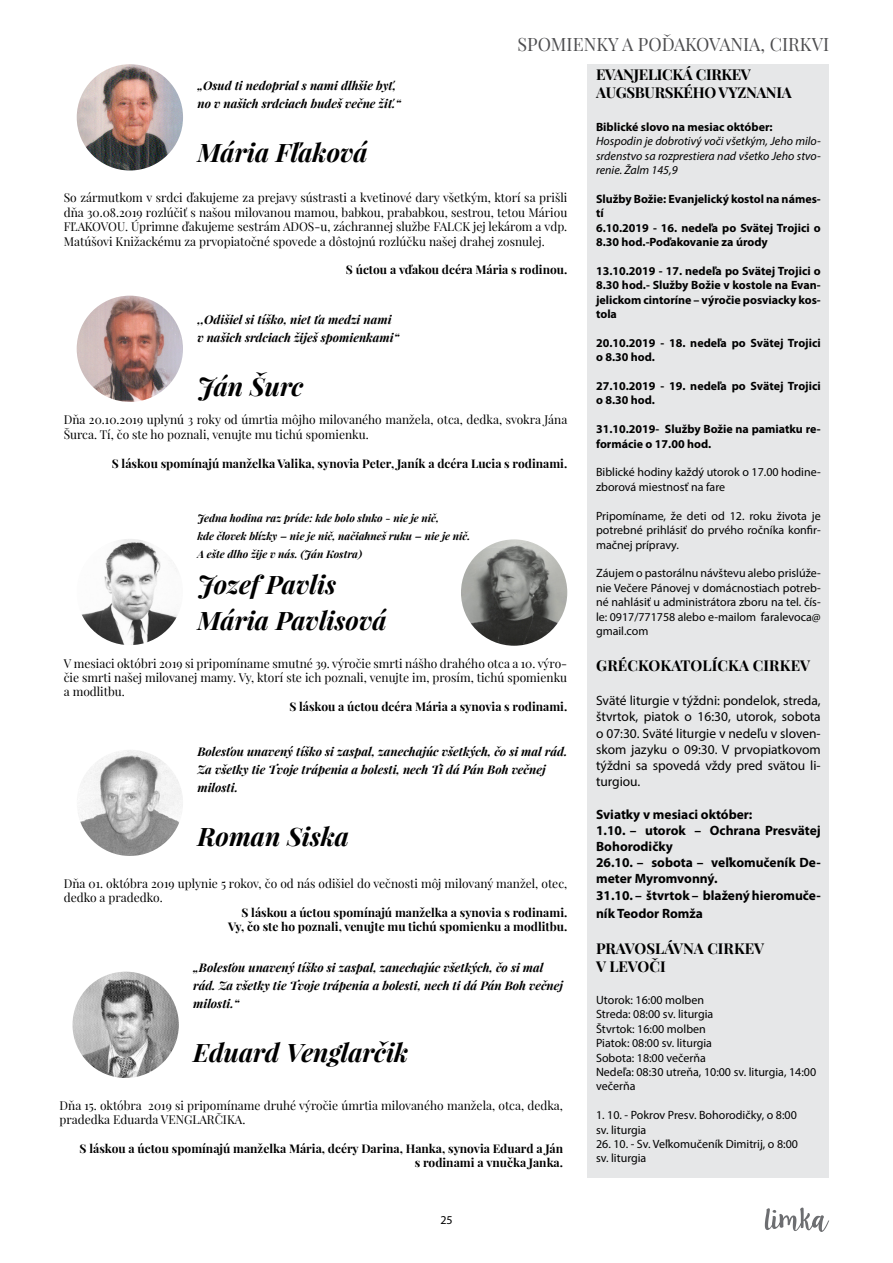
<style>
.page{position:relative;width:893px;height:1263px;background:#fff}
.page>*{position:absolute;margin:0;border:0;box-sizing:border-box;transform-origin:0 0}
.t1{font:italic 700 25.5px/36px "Playfair Display";color:#000}
.t2{font:18px "Playfair Display";color:#4d4d4f}
.t3{font:700 15px/18px "Playfair Display";letter-spacing:-.02em;color:#000}
.t4{font:700 15px/18px "Playfair Display";color:#000}
.t5{font:700 15px "Playfair Display";letter-spacing:.01em;color:#000}
.t6{font:13.5px/16.2px "Myriad Pro";color:#000;text-align:justify}
.t7{font:700 13.5px/16.2px "Myriad Pro";color:#000}
.t8{font:12px/14.4px "Playfair Display";color:#000}
.t9{font:12px/14.4px "Myriad Pro";color:#000}
.t10{font:700 12px/14.4px "Myriad Pro";color:#000}
.t11{font:italic 700 12px/18px "Playfair Display";color:#000}
.t12{font:700 12px/14.4px "Playfair Display";color:#000;text-align:right}
.t13{font:italic 12px/14.4px "Myriad Pro";color:#000;text-align:justify}
.t14{font:italic 700 10.5px/18px "Playfair Display";color:#000}
</style>
<div class="page">
<div style="left:588px;top:64px;width:241px;height:1114px;background:#e6e7e8"></div>
<img style="left:77px;top:64px;width:106px;height:107px;border-radius:53px">
<img style="left:77px;top:296px;width:106px;height:106px;border-radius:53px">
<img style="left:77px;top:539px;width:106px;height:106px;border-radius:53px">
<img style="left:77px;top:750px;width:106px;height:106px;border-radius:53px">
<img style="left:72px;top:972px;width:107px;height:106px;border-radius:53px">
<img style="left:461px;top:539px;width:106px;height:107px;border-radius:53px">
<svg style="left:765px;top:1207px;width:64px;height:25px"></svg>
<h2 class="t2" style="left:517px;top:33px;width:313px">SPOMIENKY A POĎAKOVANIA, CIRKVI</h2>
<p class="t11" style="left:197px;top:76px;width:205px">„Osud ti nedoprial s nami dlhšie byť, no v našich srdciach budeš večne žiť.“</p>
<h1 class="t1" style="left:197px;top:134px;width:172px">Mária Fľaková</h1>
<p class="t8" style="left:64px;top:191px;width:505px;text-align:justify">So zármutkom v srdci ďakujeme za prejavy sústrasti a kvetinové dary všetkým, ktorí sa prišli dňa 30.08.2019 rozlúčiť s našou milovanou mamou, babkou, prababkou, sestrou, tetou Máriou FĽAKOVOU. Úprimne ďakujeme sestrám ADOS-u, záchrannej službe FALCK jej lekárom a vdp.<br>Matúšovi Knižackému za prvopiatočné spovede a dôstojnú rozlúčku našej drahej zosnulej.</p>
<p class="t12" style="left:346px;top:262px;width:223px">S úctou a vďakou dcéra Mária s rodinou.</p>
<p class="t11" style="left:197px;top:310px;width:203px">,,Odišiel si tíško, niet ťa medzi nami v našich srdciach žiješ spomienkami“</p>
<h1 class="t1" style="left:197px;top:368px;width:108px">Ján Šurc</h1>
<p class="t8" style="left:64px;top:413px;width:505px">Dňa 20.10.2019 uplynú 3 roky od úmrtia môjho milovaného manžela, otca, dedka, svokra Jána<br>Šurca. Tí, čo ste ho poznali, venujte mu tichú spomienku.</p>
<p class="t12" style="left:112px;top:456px;width:457px">S láskou spomínajú manželka Valika, synovia Peter, Janík a dcéra Lucia s rodinami.</p>
<p class="t14" style="left:197px;top:509px;width:274px">Jedna hodina raz príde: kde bolo slnko - nie je nič,<br>kde človek blízky – nie je nič, načiahneš ruku – nie je nič.<br>A ešte dlho žije v nás. (Ján Kostra)</p>
<h1 class="t1" style="left:197px;top:566px;width:191px">Jozef Pavlis<br>Mária Pavlisová</h1>
<p class="t8" style="left:64px;top:656px;width:505px;text-align:justify">V mesiaci októbri 2019 si pripomíname smutné 39. výročie smrti nášho drahého otca a 10. výro&shy;čie smrti našej milovanej mamy. Vy, ktorí ste ich poznali, venujte im, prosím, tichú spomienku a modlitbu.</p>
<p class="t12" style="left:289px;top:699px;width:279px">S láskou a úctou dcéra Mária a synovia s rodinami.</p>
<p class="t11" style="left:197px;top:742px;width:371px">Bolesťou unavený tíško si zaspal, zanechajúc všetkých, čo si mal rád.<br>Za všetky tie Tvoje trápenia a bolesti, nech Ti dá Pán Boh večnej milosti.</p>
<h1 class="t1" style="left:197px;top:818px;width:153px">Roman Siska</h1>
<p class="t8" style="left:64px;top:876px;width:505px">Dňa 01. októbra 2019 uplynie 5 rokov, čo od nás odišiel do večnosti môj milovaný manžel, otec, dedko a pradedko.</p>
<p class="t12" style="left:228px;top:905px;width:341px">S láskou a úctou spomínajú manželka a synovia s rodinami.<br>Vy, čo ste ho poznali, venujte mu tichú spomienku a modlitbu.</p>
<p class="t11" style="left:193px;top:958px;width:371px">„Bolesťou unavený tíško si zaspal, zanechajúc všetkých, čo si mal rád. Za všetky tie Tvoje trápenia a bolesti, nech ti dá Pán Boh večnej milosti.“</p>
<h1 class="t1" style="left:193px;top:1034px;width:217px">Eduard Venglarčik</h1>
<p class="t8" style="left:60px;top:1098px;width:505px">Dňa 15. októbra 2019 si pripomíname druhé výročie úmrtia milovaného manžela, otca, dedka, pradedka Eduarda VENGLARČIKA.</p>
<p class="t12" style="left:80px;top:1141px;width:485px">S láskou a úctou spomínajú manželka Mária, dcéry Darina, Hanka, synovia Eduard a Ján s rodinami a vnučka Janka.</p>
<p class="t9" style="left:440px;top:1213px;width:14px">25</p>
<p class="t3" style="left:596px;top:66px;width:197px">EVANJELICKÁ CIRKEV<br>AUGSBURSKÉHO VYZNANIA</p>
<p class="t10" style="left:596px;top:120px;width:178px">Biblické slovo na mesiac október:</p>
<p class="t13" style="left:596px;top:134px;width:226px">Hospodin je dobrotivý voči všetkým, Jeho milo&shy;srdenstvo sa rozprestiera nad všetko Jeho stvo&shy;renie. Žalm 145,9</p>
<p class="t10" style="left:596px;top:192px;width:226px">Služby Božie: Evanjelický kostol na námes&shy;tí<br>6.10.2019 - 16. nedeľa po Svätej Trojici o<br>8.30 hod.-Poďakovanie za úrody</p>
<p class="t10" style="left:596px;top:264px;width:226px;text-align:justify">13.10.2019 - 17. nedeľa po Svätej Trojici o 8.30 hod.- Služby Božie v kostole na Evan&shy;jelickom cintoríne – výročie posviacky kos&shy;tola</p>
<p class="t10" style="left:596px;top:336px;width:226px">20.10.2019 - 18. nedeľa po Svätej Trojici o 8.30 hod.</p>
<p class="t10" style="left:596px;top:379px;width:226px">27.10.2019 - 19. nedeľa po Svätej Trojici o 8.30 hod.</p>
<p class="t10" style="left:596px;top:422px;width:226px">31.10.2019- Služby Božie na pamiatku re&shy;formácie o 17.00 hod.</p>
<p class="t9" style="left:596px;top:465px;width:226px">Biblické hodiny každý utorok o 17.00 hodine&shy;zborová miestnosť na fare</p>
<p class="t9" style="left:596px;top:508px;width:226px;text-align:justify">Pripomíname, že deti od 12. roku života je potrebné prihlásiť do prvého ročníka konfir&shy;mačnej prípravy.</p>
<p class="t9" style="left:596px;top:566px;width:226px;text-align:justify">Záujem o pastorálnu návštevu alebo prislúže&shy;nie Večere Pánovej v domácnostiach potreb&shy;né nahlásiť u administrátora zboru na tel. čís&shy;le: 0917/771758 alebo e-mailom faralevoca@ gmail.com</p>
<p class="t5" style="left:596px;top:656px;width:216px">GRÉCKOKATOLÍCKA CIRKEV</p>
<p class="t6" style="left:596px;top:692px;width:226px">Sväté liturgie v týždni: pondelok, streda, štvrtok, piatok o 16:30, utorok, sobota o 07:30. Sväté liturgie v nedeľu v sloven&shy;skom jazyku o 09:30. V prvopiatkovom týždni sa spovedá vždy pred svätou li&shy;turgiou.</p>
<p class="t7" style="left:596px;top:806px;width:226px">Sviatky v mesiaci október:<br>1.10. – utorok – Ochrana Presvätej<br>Bohorodičky<br>26.10. – sobota – veľkomučeník De&shy;meter Myromvonný.<br>31.10. – štvrtok – blažený hieromuče-</p>
<p class="t7" style="left:596px;top:905px;width:108px">ník Teodor Romža</p>
<p class="t4" style="left:596px;top:939px;width:170px">PRAVOSLÁVNA CIRKEV<br>V LEVOČI</p>
<p class="t9" style="left:596px;top:992px;width:222px">Utorok: 16:00 molben<br>Streda: 08:00 sv. liturgia<br>Štvrtok: 16:00 molben<br>Piatok: 08:00 sv. liturgia<br>Sobota: 18:00 večerňa<br>Nedeľa: 08:30 utreňa, 10:00 sv. liturgia, 14:00 večerňa</p>
<p class="t9" style="left:596px;top:1108px;width:202px">1. 10. - Pokrov Presv. Bohorodičky, o 8:00 sv. liturgia</p>
<p class="t9" style="left:596px;top:1136px;width:203px">26. 10. - Sv. Veľkomučeník Dimitrij, o 8:00 sv. liturgia</p>
</div>
